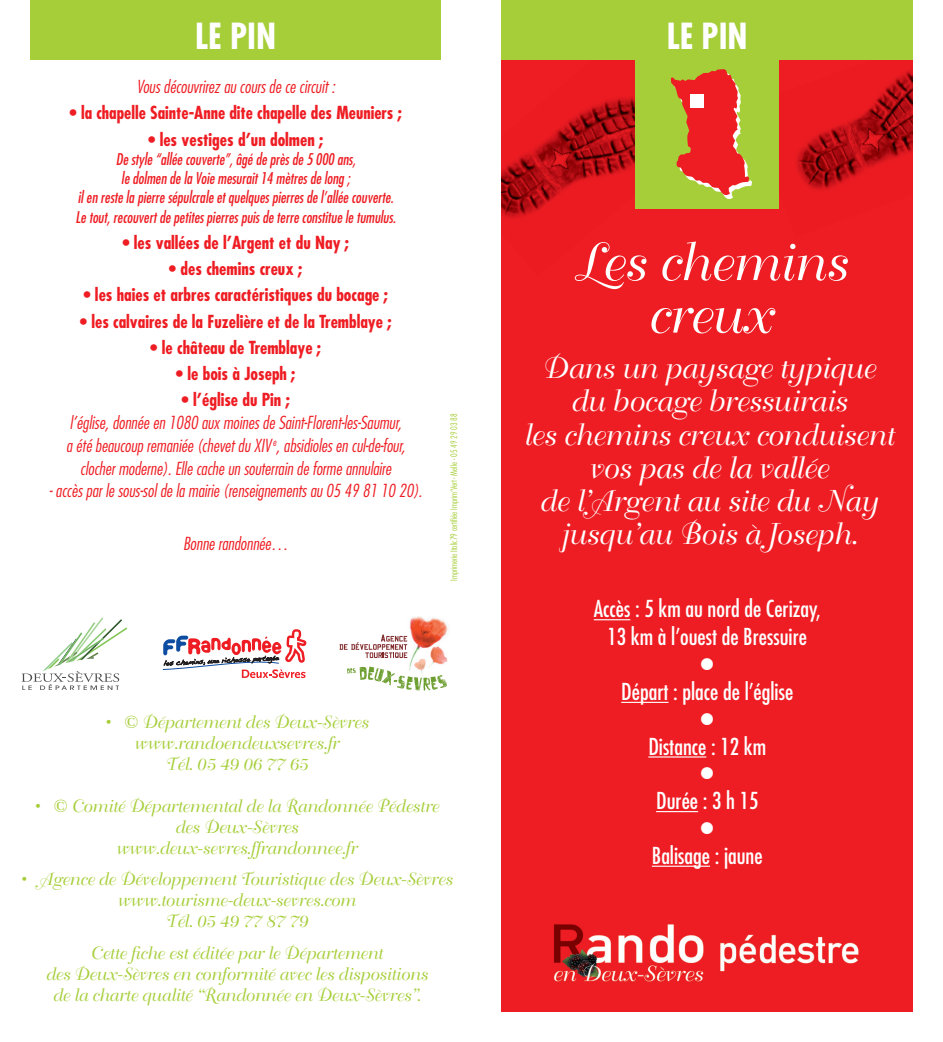
<style>
.page{position:relative;width:943px;height:1042px;background:#fff}
.page>*{position:absolute;margin:0;border:0;box-sizing:border-box;transform-origin:0 0}
.t1{font:52.5px "Bellevue";color:#fff}
.R_00-typo_blanc_fond{font:700 condensed 35px "Futura";color:#fff}
.Normal_e{font:condensed 31.5px "Futura";color:#fff}
.t2{font:29.75px "Bellevue";color:#fff}
.t3{font:condensed 22.75px "Futura";color:#fff}
.t4{font:17.5px/21px "Bellevue";color:#a6ce39;text-align:center}
.t5{font:italic 300 condensed 17.5px "Futura";color:#ee1d23}
.t6{font:700 condensed 17.5px "Futura";color:#ee1d23}
.t7{font:italic condensed 15.75px "Futura";color:#ee1d23;scale:.95 1}
.Normal_e-2{font:300 condensed 8.75px "Futura";color:#a6ce39}
</style>
<div class="page">
<div style="left:501px;top:60px;width:412px;height:952px;background:#ee1d23"></div>
<img style="left:554px;top:924px;width:305px;height:58px">
<img style="left:501px;top:97px;width:204px;height:121px">
<img style="left:747px;top:70px;width:166px;height:139px">
<div style="left:30px;top:0;width:411px;height:60px;background:#a6ce39"></div>
<div style="left:501px;top:0;width:412px;height:60px;background:#a6ce39"></div>
<div style="left:635px;top:0;width:144px;height:208px;background:#a6ce39"></div>
<img style="left:723px;top:177px;width:29px;height:22px">
<img style="left:671px;top:69px;width:77px;height:126px">
<div style="left:690px;top:94px;width:13px;height:13px;background:#fff"></div>
<hr style="left:593px;top:619px;width:37px;height:1px;background:#fff">
<hr style="left:621px;top:702px;width:47px;height:1px;background:#fff">
<hr style="left:648px;top:756px;width:58px;height:1px;background:#fff">
<hr style="left:656px;top:811px;width:42px;height:1px;background:#fff">
<hr style="left:652px;top:865px;width:58px;height:2px;background:#fff">
<img style="left:407px;top:617px;width:41px;height:50px">
<svg style="left:347px;top:667px;width:100px;height:23px"></svg>
<svg style="left:339px;top:634px;width:68px;height:24px"></svg>
<svg style="left:162px;top:629px;width:144px;height:49px"></svg>
<svg style="left:22px;top:617px;width:105px;height:73px"></svg>
<p class="R_00-typo_blanc_fond" style="left:195px;top:15px;width:82px">LE PIN</p>
<p class="R_00-typo_blanc_fond" style="left:666px;top:15px;width:82px">LE PIN</p>
<p class="t5" style="left:136px;top:76px;width:200px">Vous découvrirez au cours de ce circuit :</p>
<p class="t6" style="left:69px;top:102px;width:334px">• la chapelle Sainte-Anne dite chapelle des Meuniers ;</p>
<p class="t6" style="left:148px;top:128px;width:177px">• les vestiges d’un dolmen ;</p>
<p class="t7" style="left:116px;top:149px;width:254px">De style “allée couverte”, âgé de près de 5 000 ans,</p>
<p class="t7" style="left:121px;top:169px;width:242px">le dolmen de la Voie mesurait 14 mètres de long ;</p>
<p class="t7" style="left:78px;top:188px;width:334px">il en reste la pierre sépulcrale et quelques pierres de l’allée couverte.</p>
<p class="t7" style="left:76px;top:207px;width:338px">Le tout, recouvert de petites pierres puis de terre constitue le tumulus.</p>
<p class="t6" style="left:122px;top:231px;width:228px">• les vallées de l’Argent et du Nay ;</p>
<p class="t6" style="left:169px;top:258px;width:135px">• des chemins creux ;</p>
<p class="t6" style="left:83px;top:284px;width:306px">• les haies et arbres caractéristiques du bocage ;</p>
<p class="t6" style="left:80px;top:310px;width:313px">• les calvaires de la Fuzelière et de la Tremblaye ;</p>
<p class="t6" style="left:150px;top:336px;width:172px">• le château de Tremblaye ;</p>
<p class="t6" style="left:176px;top:363px;width:121px">• le bois à Joseph ;</p>
<p class="t6" style="left:181px;top:389px;width:110px">• l’église du Pin ;</p>
<p class="t5" style="left:70px;top:412px;width:333px">l’église, donnée en 1080 aux moines de Saint-Florent-les-Saumur,</p>
<p class="t5" style="left:66px;top:435px;width:340px">a été beaucoup remaniée (chevet du XIV <sup>e</sup>, absidioles en cul-de-four,</p>
<p class="t5" style="left:80px;top:458px;width:312px">clocher moderne). Elle cache un souterrain de forme annulaire</p>
<p class="t5" style="left:49px;top:480px;width:374px">- accès par le sous-sol de la mairie (renseignements au 05 49 81 10 20).</p>
<p class="t5" style="left:183px;top:533px;width:107px">Bonne randonnée…</p>
<p class="Normal_e-2" style="left:448px;top:580px;width:168px;rotate:-90deg">Imprimerie Italic79 certifiée Imprim’Vert - Melle - 05 49 29 03 88</p>
<p class="t4" style="left:104px;top:712px;width:265px">• © Département des Deux-Sèvres www.randoendeuxsevres.fr<br>Tél. 05 49 06 77 65</p>
<p class="t4" style="left:33px;top:796px;width:406px">• © Comité Départemental de la Randonnée Pédestre des Deux-Sèvres<br>www.deux-sevres.ffrandonnee.fr</p>
<p class="t4" style="left:20px;top:869px;width:433px">• Agence de Développement Touristique des Deux-Sèvres www.tourisme-deux-sevres.com<br>Tél. 05 49 77 87 79</p>
<p class="t4" style="left:45px;top:943px;width:383px">Cette fiche est éditée par le Département<br>des Deux-Sèvres en conformité avec les dispositions de la charte qualité “Randonnée en Deux-Sèvres”.</p>
<p class="t1" style="left:570px;top:233px;width:275px">Les chemins</p>
<p class="t1" style="left:644px;top:286px;width:126px">creux</p>
<p class="t2" style="left:540px;top:352px;width:334px">Dans un paysage typique</p>
<p class="t2" style="left:569px;top:385px;width:277px">du bocage bressuirais</p>
<p class="t2" style="left:522px;top:418px;width:372px">les chemins creux conduisent</p>
<p class="t2" style="left:587px;top:451px;width:240px">vos pas de la vallée</p>
<p class="t2" style="left:538px;top:485px;width:340px">de l’Argent au site du Nay</p>
<p class="t2" style="left:559px;top:518px;width:298px">jusqu’au Bois à Joseph.</p>
<p class="t3" style="left:593px;top:595px;width:228px">Accès : 5 km au nord de Cerizay,</p>
<p class="t3" style="left:607px;top:623px;width:201px">13 km à l’ouest de Bressuire</p>
<p class="Normal_e" style="left:701px;top:645px;width:14px">•</p>
<p class="t3" style="left:621px;top:678px;width:173px">Départ : place de l’église</p>
<p class="Normal_e" style="left:701px;top:700px;width:14px">•</p>
<p class="t3" style="left:648px;top:732px;width:119px">Distance : 12 km</p>
<p class="Normal_e" style="left:701px;top:755px;width:14px">•</p>
<p class="t3" style="left:656px;top:787px;width:104px">Durée : 3 h 15</p>
<p class="Normal_e" style="left:701px;top:809px;width:14px">•</p>
<p class="t3" style="left:652px;top:842px;width:112px">Balisage : jaune</p>
</div>
